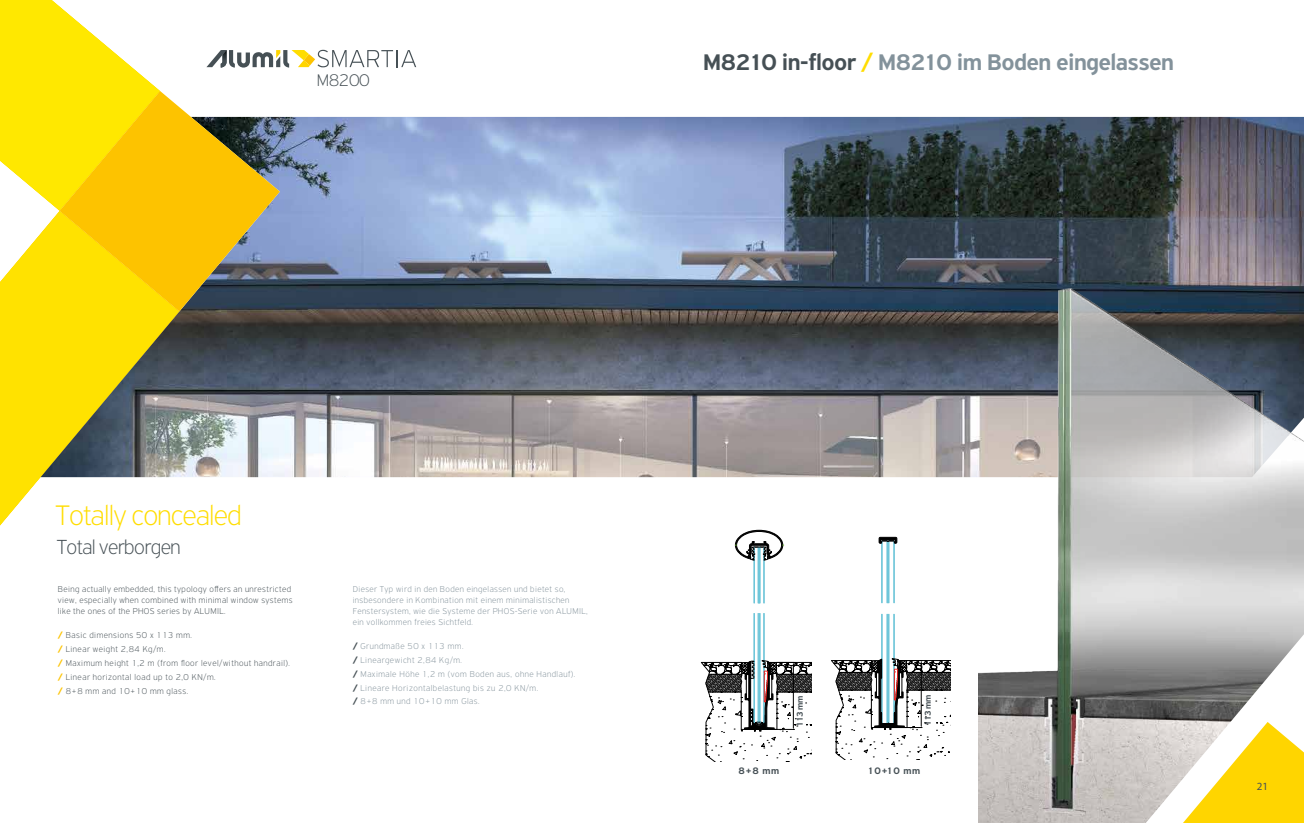
<style>
.page{position:relative;width:1304px;height:823px;background:#fff}
.page>*{position:absolute;margin:0;border:0;box-sizing:border-box;transform-origin:0 0}
.t1{font:100 30px "PF Highway Sans Pro";letter-spacing:-.025em;color:#fd0}
.t2{font:500 24px "PF Highway Sans Pro";letter-spacing:-.025em;color:#83929b}
.t3{font:100 21.6px "PF Highway Sans Pro";letter-spacing:-.025em;color:#465055}
.t4{font:100 17.9px "PF Highway Sans Pro";letter-spacing:-.025em;color:#465055}
.t5{font:11px "Myriad Pro";color:#465055}
.t6{font:500 10px "PF Highway Sans Pro";letter-spacing:.055em;color:#465055}
.t7{font:100 9px/13.8px "PF Highway Sans Pro";letter-spacing:.045em;color:#83929b}
.t8{font:100 9px/13.8px "PF Highway Sans Pro";letter-spacing:.045em;color:#465055}
.t9{font:500 9px "PF Highway Sans Pro";letter-spacing:-.065em;color:#465055}
.s1{color:#465055}
.s2{color:#fd0}
.s3{font-weight:700;color:#fdc300}
.s4{font-weight:700;color:#465055}
</style>
<div class="page">
<img style="left:179px;top:117px;width:1125px;height:360px">
<img style="left:979px;top:280px;width:325px;height:542px">
<svg style="left:1146px;top:633px;width:158px;height:189px"></svg>
<svg style="left:160px;top:91px;width:120px;height:220px;background:#bba244"></svg>
<svg style="left:0;top:0;width:160px;height:211px"></svg>
<svg style="left:0;top:211px;width:179px;height:315px;fill:#ffe200"></svg>
<svg style="left:206px;top:50px;width:210px;height:18px"></svg>
<hr style="left:754px;top:613px;width:1px;height:109px;background:#6ec6d9">
<hr style="left:758px;top:613px;width:1px;height:109px;background:#6ec6d9">
<hr style="left:759px;top:613px;width:1px;height:108px;background:#6ec6d9">
<hr style="left:760px;top:613px;width:1px;height:109px;background:#6ec6d9">
<hr style="left:764px;top:613px;width:1px;height:108px;background:#6ec6d9">
<hr style="left:763px;top:613px;width:1px;height:109px;background:#6ec6d9">
<hr style="left:754px;top:547px;width:1px;height:55px;background:#6ec6d9">
<hr style="left:764px;top:547px;width:1px;height:55px;background:#6ec6d9">
<hr style="left:763px;top:547px;width:1px;height:55px;background:#6ec6d9">
<hr style="left:760px;top:547px;width:1px;height:55px;background:#6ec6d9">
<div style="left:758px;top:547px;width:2px;height:55px;border:1px solid #6ec6d9"></div>
<svg style="left:701px;top:660px;width:110px;height:100px"></svg>
<svg style="left:735px;top:529px;width:49px;height:31px"></svg>
<hr style="left:882px;top:614px;width:1px;height:109px;background:#6ec6d9">
<hr style="left:881px;top:614px;width:1px;height:108px;background:#6ec6d9">
<hr style="left:894px;top:614px;width:1px;height:109px;background:#6ec6d9">
<hr style="left:889px;top:614px;width:1px;height:109px;background:#6ec6d9">
<hr style="left:888px;top:614px;width:1px;height:108px;background:#6ec6d9">
<hr style="left:887px;top:614px;width:1px;height:108px;background:#6ec6d9">
<hr style="left:881px;top:541px;width:1px;height:61px;background:#6ec6d9">
<hr style="left:882px;top:540px;width:1px;height:62px;background:#6ec6d9">
<hr style="left:894px;top:540px;width:1px;height:62px;background:#6ec6d9">
<hr style="left:889px;top:540px;width:1px;height:62px;background:#6ec6d9">
<div style="left:887px;top:541px;width:2px;height:61px;border:1px solid #6ec6d9"></div>
<svg style="left:879px;top:537px;width:18px;height:6px"></svg>
<svg style="left:831px;top:658px;width:119px;height:100px"></svg>
<h3 class="t4" style="left:317px;top:69px;width:54px">M8200</h3>
<h2 class="t2" style="left:703px;top:48px;width:472px"><span class="s1">M8210 in-floor</span> <span class="s2">/</span> M8210 im Boden eingelassen</h2>
<h1 class="t1" style="left:56px;top:497px;width:188px">Totally concealed</h1>
<h3 class="t3" style="left:57px;top:534px;width:125px">Total verborgen</h3>
<p class="t8" style="left:58px;top:583px;width:236px;line-height:10.8px">Being actually embedded, this typology offers an unrestricted view, especially when combined with minimal window systems like the ones of the PHOS series by ALUMIL.</p>
<p class="t8" style="left:58px;top:628px;width:233px"><span class="s3">/</span> Basic dimensions 50 x 113 mm.<br><span class="s3">/</span> Linear weight 2,84 Kg/m.<br><span class="s3">/</span> Maximum height 1,2 m (from floor level/without handrail). <span class="s3">/</span> Linear horizontal load up to 2,0 KN/m.<br><span class="s3">/</span> 8+8 mm and 10+10 mm glass.</p>
<p class="t7" style="left:353px;top:583px;width:237px;line-height:10.8px">Dieser Typ wird in den Boden eingelassen und bietet so, insbesondere in Kombination mit einem minimalistischen Fenstersystem, wie die Systeme der PHOS-Serie von ALUMIL, ein vollkommen freies Sichtfeld.</p>
<p class="t7" style="left:353px;top:638px;width:224px"><span class="s4">/</span> Grundmaße 50 x 113 mm.<br><span class="s4">/</span> Lineargewicht 2,84 Kg/m.<br><span class="s4">/</span> Maximale Höhe 1,2 m (vom Boden aus, ohne Handlauf). <span class="s4">/</span> Lineare Horizontalbelastung bis zu 2,0 KN/m.<br><span class="s4">/</span> 8+8 mm und 10+10 mm Glas.</p>
<p class="t9" style="left:795px;top:726px;width:33px;rotate:-90deg">113 mm</p>
<p class="t9" style="left:923px;top:725px;width:33px;rotate:-90deg">113 mm</p>
<p class="t6" style="left:739px;top:764px;width:42px">8+8 mm</p>
<p class="t6" style="left:868px;top:764px;width:54px">10+10 mm</p>
<p class="t5" style="left:1257px;top:779px;width:13px">21</p>
</div>
